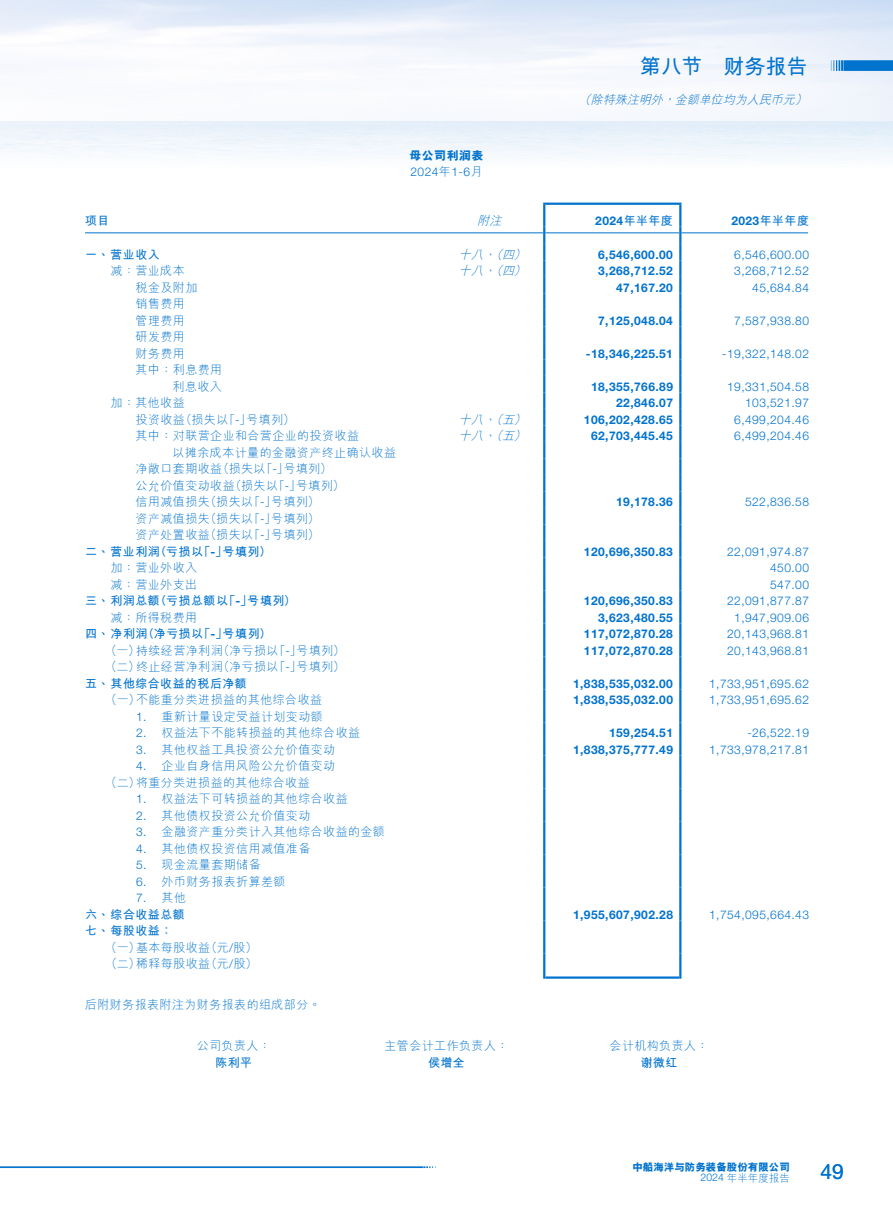
<style>
.page{position:relative;width:893px;height:1212px;background:#fff}
.page>*{position:absolute;margin:0;border:0;box-sizing:border-box;transform-origin:0 0}
.t1{font:700 21px "M Hei HKS";color:#0073ce}
.t2{font:21px "Helvetica Neue LT Std";color:#0073ce}
.t3{font:300 12px/16.5px "M Hei HKS";letter-spacing:.035em;color:#0073ce}
.t4{font:300 12px "Helvetica Neue LT Std";letter-spacing:.035em;color:#0073ce}
.t5{font:700 12px "Helvetica Neue LT Std";letter-spacing:.035em;color:#0073ce}
.t6{font:700 12px "M Hei HKS";letter-spacing:.035em;color:#0073ce}
.t7{font:italic 300 12px "M Hei HKS";color:#0073ce}
.t8{font:800 12px "M Hei HKS";letter-spacing:.035em;color:#0073ce}
.t9{font:800 10.5px/10.5px "M Hei HKS";color:#0073ce;text-align:right}
.s1{font-family:"M Hei HKS"}
.s2{font-family:"Helvetica Neue LT Std"}
.s3{font-weight:700}
.s4{font-family:"Helvetica Neue LT Std";font-weight:300}
.s5{font-weight:300}
</style>
<div class="page">
<svg style="left:0;top:1166px;width:436px;height:2px"></svg>
<svg style="left:831px;top:60px;width:62px;height:11px"></svg>
<hr style="left:543px;top:205px;width:2px;height:22px;background:#0073ce">
<hr style="left:543px;top:203px;width:138px;height:2px;background:#0073ce">
<hr style="left:679px;top:205px;width:2px;height:22px;background:#0073ce">
<svg style="left:543px;top:227px;width:2px;height:752px;background:#1880d2"></svg>
<svg style="left:679px;top:227px;width:2px;height:752px;background:#2185d4"></svg>
<hr style="left:85px;top:232px;width:353px;height:1px;background:#0073ce">
<hr style="left:438px;top:232px;width:105px;height:1px;background:#0073ce">
<hr style="left:545px;top:232px;width:134px;height:1px;background:#0073ce">
<hr style="left:681px;top:232px;width:127px;height:1px;background:#0073ce">
<hr style="left:545px;top:976px;width:134px;height:3px;background:#0073ce">
<p class="t8" style="left:409px;top:147px;width:76px">母公司利潤表</p>
<p class="t4" style="left:410px;top:164px;width:73px">2024<span class="s1">年</span>1-6<span class="s1">月</span></p>
<h1 class="t1" style="left:640px;top:51px;width:170px">第八節 財務報告</h1>
<p class="t7" style="left:579px;top:91px;width:234px">（除特殊註明外，金額單位均為人民幣元）</p>
<p class="t6" style="left:85px;top:212px;width:26px">項目</p>
<p class="t7" style="left:477px;top:212px;width:30px">附註</p>
<p class="t5" style="left:595px;top:213px;width:79px">2024<span class="s1">年半年度</span></p>
<p class="t5" style="left:731px;top:213px;width:79px">2023<span class="s1">年半年度</span></p>
<p class="t6" style="left:85px;top:246px;width:76px">一、營業收入</p>
<p class="t7" style="left:459px;top:246px;width:72px">十八、（四）</p>
<p class="t5" style="left:598px;top:247px;width:76px">6,546,600.00</p>
<p class="t4" style="left:734px;top:247px;width:76px">6,546,600.00</p>
<p class="t3" style="left:111px;top:262px;width:76px">減：營業成本</p>
<p class="t7" style="left:459px;top:262px;width:72px">十八、（四）</p>
<p class="t5" style="left:598px;top:264px;width:76px">3,268,712.52</p>
<p class="t4" style="left:734px;top:264px;width:76px">3,268,712.52</p>
<p class="t3" style="left:136px;top:279px;width:63px">稅金及附加</p>
<p class="t5" style="left:616px;top:280px;width:58px">47,167.20</p>
<p class="t4" style="left:752px;top:280px;width:58px">45,684.84</p>
<p class="t3" style="left:136px;top:295px;width:51px">銷售費用管理費用</p>
<p class="t5" style="left:598px;top:313px;width:76px">7,125,048.04</p>
<p class="t4" style="left:734px;top:313px;width:76px">7,587,938.80</p>
<p class="t3" style="left:136px;top:328px;width:51px">研發費用財務費用</p>
<p class="t3" style="left:136px;top:361px;width:88px;text-align:right">其中：利息費用利息收入</p>
<p class="t5" style="left:586px;top:346px;width:89px">-18,346,225.51</p>
<p class="t4" style="left:722px;top:346px;width:88px">-19,322,148.02</p>
<p class="t5" style="left:591px;top:379px;width:83px">18,355,766.89</p>
<p class="t4" style="left:727px;top:379px;width:83px">19,331,504.58</p>
<p class="t3" style="left:111px;top:394px;width:76px">加：其他收益</p>
<p class="t5" style="left:616px;top:396px;width:58px">22,846.07</p>
<p class="t4" style="left:745px;top:396px;width:65px">103,521.97</p>
<p class="t3" style="left:136px;top:411px;width:160px">投資收益（損失以「<span class="s2">-</span>」號填列）</p>
<p class="t7" style="left:459px;top:411px;width:72px">十八、（五）</p>
<p class="t5" style="left:584px;top:412px;width:91px">106,202,428.65</p>
<p class="t4" style="left:734px;top:412px;width:76px">6,499,204.46</p>
<p class="t3" style="left:136px;top:427px;width:225px">其中：對聯營企業和合營企業的投資收益</p>
<p class="t7" style="left:459px;top:427px;width:72px">十八、（五）</p>
<p class="t5" style="left:591px;top:429px;width:83px">62,703,445.45</p>
<p class="t4" style="left:734px;top:429px;width:76px">6,499,204.46</p>
<p class="t3" style="left:136px;top:444px;width:262px;text-indent:37px">以攤余成本計量的金融資產終止確認收益淨敞口套期收益（損失以「<span class="s2">-</span>」號填列）<br>公允價值變動收益（損失以「<span class="s2">-</span>」號填列）<br>信用減值損失（損失以「<span class="s2">-</span>」號填列）</p>
<p class="t5" style="left:616px;top:495px;width:58px">19,178.36</p>
<p class="t4" style="left:745px;top:495px;width:65px">522,836.58</p>
<p class="t3" style="left:136px;top:510px;width:185px">資產減值損失（損失以「<span class="s2">-</span>」號填列）</p>
<p class="t3" style="left:136px;top:526px;width:185px">資產處置收益（損失以「<span class="s2">-</span>」號填列）</p>
<p class="t6" style="left:85px;top:543px;width:188px">二、營業利潤（虧損以「<span class="s2">-</span>」號填列）</p>
<p class="t5" style="left:584px;top:544px;width:91px">120,696,350.83</p>
<p class="t4" style="left:727px;top:544px;width:83px">22,091,974.87</p>
<p class="t3" style="left:111px;top:559px;width:88px">加：營業外收入</p>
<p class="t4" style="left:770px;top:561px;width:40px">450.00</p>
<p class="t3" style="left:111px;top:576px;width:88px">減：營業外支出</p>
<p class="t4" style="left:770px;top:577px;width:40px">547.00</p>
<p class="t6" style="left:85px;top:592px;width:212px">三、利潤總額（虧損總額以「<span class="s2">-</span>」號填列）</p>
<p class="t5" style="left:584px;top:594px;width:91px">120,696,350.83</p>
<p class="t4" style="left:727px;top:594px;width:83px">22,091,877.87</p>
<p class="t3" style="left:111px;top:609px;width:88px">減：所得稅費用</p>
<p class="t5" style="left:598px;top:610px;width:76px">3,623,480.55</p>
<p class="t4" style="left:734px;top:610px;width:76px">1,947,909.06</p>
<p class="t6" style="left:85px;top:625px;width:188px">四、淨利潤（淨虧損以「<span class="s2">-</span>」號填列）</p>
<p class="t5" style="left:584px;top:627px;width:91px">117,072,870.28</p>
<p class="t4" style="left:727px;top:627px;width:83px">20,143,968.81</p>
<p class="t3" style="left:105px;top:642px;width:241px">（一）持續經營淨利潤（淨虧損以「<span class="s2">-</span>」號填列）</p>
<p class="t5" style="left:584px;top:643px;width:91px">117,072,870.28</p>
<p class="t4" style="left:727px;top:643px;width:83px">20,143,968.81</p>
<p class="t3" style="left:85px;top:658px;width:261px;text-indent:20px">（二）終止經營淨利潤（淨虧損以「<span class="s2">-</span>」號填列）<span class="s3">五、其他綜合收益的稅後淨額</span></p>
<p class="t5" style="left:573px;top:676px;width:101px">1,838,535,032.00</p>
<p class="t4" style="left:709px;top:676px;width:101px">1,733,951,695.62</p>
<p class="t3" style="left:105px;top:691px;width:218px">（一）不能重分類進損益的其他綜合收益</p>
<p class="t5" style="left:573px;top:693px;width:101px">1,838,535,032.00</p>
<p class="t4" style="left:709px;top:693px;width:101px">1,733,951,695.62</p>
<p class="t3" style="left:136px;top:708px;width:188px"><span class="s2">1.</span> 重新計量設定受益計劃變動額</p>
<p class="t3" style="left:136px;top:724px;width:225px"><span class="s2">2.</span> 權益法下不能轉損益的其他綜合收益</p>
<p class="t5" style="left:609px;top:726px;width:65px">159,254.51</p>
<p class="t4" style="left:747px;top:726px;width:63px">-26,522.19</p>
<p class="t3" style="left:136px;top:741px;width:201px"><span class="s2">3.</span> 其他權益工具投資公允價值變動</p>
<p class="t5" style="left:573px;top:742px;width:101px">1,838,375,777.49</p>
<p class="t4" style="left:709px;top:742px;width:101px">1,733,978,217.81</p>
<p class="t3" style="left:105px;top:757px;width:231px;text-indent:31px"><span class="s2">4.</span> 企業自身信用風險公允價值變動（二）將重分類進損益的其他綜合收益</p>
<p class="t3" style="left:136px;top:790px;width:213px"><span class="s2">1.</span> 權益法下可轉損益的其他綜合收益</p>
<p class="t3" style="left:136px;top:807px;width:176px"><span class="s2">2.</span> 其他債權投資公允價值變動</p>
<p class="t3" style="left:136px;top:823px;width:250px"><span class="s2">3.</span> 金融資產重分類計入其他綜合收益的金額</p>
<p class="t3" style="left:136px;top:840px;width:176px"><span class="s2">4.</span> 其他債權投資信用減值準備</p>
<p class="t3" style="left:136px;top:856px;width:126px"><span class="s2">5.</span> 現金流量套期儲備</p>
<p class="t3" style="left:136px;top:873px;width:151px"><span class="s2">6.</span> 外幣財務報表折算差額</p>
<p class="t4" style="left:136px;top:891px;width:51px">7. <span class="s1">其他</span></p>
<p class="t6" style="left:85px;top:906px;width:101px">六、綜合收益總額</p>
<p class="t5" style="left:573px;top:907px;width:101px">1,955,607,902.28</p>
<p class="t4" style="left:709px;top:907px;width:101px">1,754,095,664.43</p>
<p class="t3" style="left:105px;top:922px;width:153px;text-indent:-20px"><span class="s3">七、每股收益：<br></span>（一）基本每股收益（元<span class="s2">/</span>股）（二）稀釋每股收益（元<span class="s2">/</span>股）</p>
<p class="t3" style="left:85px;top:995px;width:237px">後附財務報表附註為財務報表的組成部分。</p>
<p class="t3" style="left:197px;top:1037px;width:76px">公司負責人：</p>
<p class="t3" style="left:385px;top:1037px;width:125px">主管會計工作負責人：</p>
<p class="t3" style="left:610px;top:1037px;width:101px">會計機構負責人：</p>
<p class="t6" style="left:215px;top:1053px;width:38px">陳利平</p>
<p class="t6" style="left:428px;top:1053px;width:38px">侯增全</p>
<p class="t6" style="left:641px;top:1053px;width:38px">謝微紅</p>
<p class="t9" style="left:632px;top:1162px;width:159px">中船海洋與防務裝備股份有限公司<br><span class="s4">2024</span> <span class="s5">年半年度報告</span></p>
<h1 class="t2" style="left:820px;top:1159px;width:25px">49</h1>
</div>
